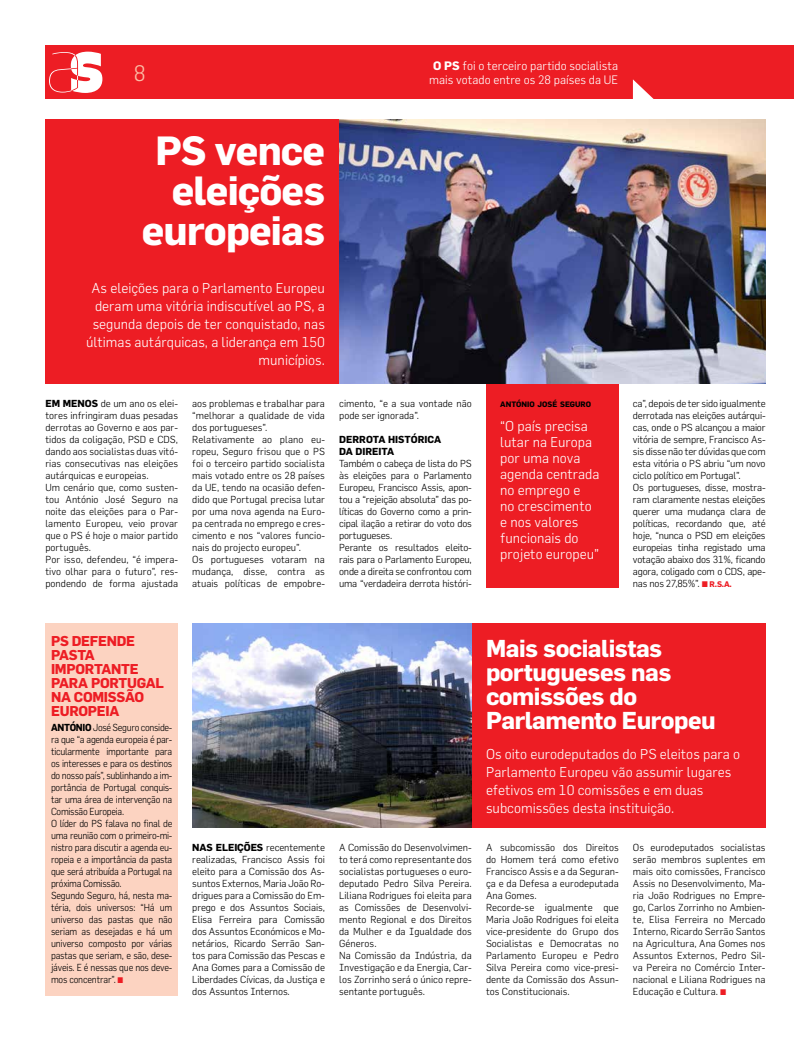
<style>
.page{position:relative;width:794px;height:1049px;background:#fff}
.page>*{position:absolute;margin:0;border:0;box-sizing:border-box;transform-origin:0 0}
.t1{font:700 40px/40px "Flama";letter-spacing:-.02em;color:#fff;text-align:right}
.t2{font:700 24px/24px "Flama";letter-spacing:-.02em;color:#fff}
.t3{font:300 22px "Flama";color:#fbbea7}
.t4{font:300 14px/16px "Flama";color:#fff}
.t5{font:700 14px/14px "Flama";letter-spacing:-.02em;color:#ed1d24}
.t6{font:300 12px/14px "Flama";color:#fff;text-align:center}
.t7{font:300 10px/12px "Flama";color:#000}
.t8{font:300 10px/12px "Flama";letter-spacing:-.02em;color:#000}
.t9{font:300 10px/12px "Flama";letter-spacing:-.03em;color:#000;scale:.94 1}
.t10{font:700 10px/12px "Flama";color:#000}
.t11{font:700 7.7px "Flama";color:#000}
.s1{font-weight:700}
.s2{font-weight:700;font-size:8px;color:#ed1d24}
</style>
<div class="page">
<div style="left:45px;top:45px;width:749px;height:54px;background:#ed1d24"></div>
<svg style="left:49px;top:52px;width:53px;height:41px"></svg>
<svg style="left:633px;top:79px;width:21px;height:20px"></svg>
<div style="left:45px;top:119px;width:294px;height:264px;background:#ed1d24"></div>
<div style="left:486px;top:383px;width:133px;height:204px;background:#ed1d24"></div>
<img style="left:339px;top:119px;width:426px;height:264px">
<div style="left:472px;top:623px;width:293px;height:204px;background:#ed1d24"></div>
<img style="left:192px;top:623px;width:280px;height:204px">
<div style="left:45px;top:623px;width:133px;height:372px;background:#fcd3c1"></div>
<h3 class="t3" style="left:134px;top:60px;width:13px">8</h3>
<p class="t6" style="left:429px;top:59px;width:191px"><span class="s1">O PS</span> foi o terceiro partido socialista mais votado entre os 28 países da UE</p>
<h1 class="t1" style="left:142px;top:130px;width:185px">PS VENCE<br>ELEIÇÕES<br>EUROPEIAS</h1>
<h3 class="t4" style="left:86px;top:279px;width:240px;line-height:18px;text-align:right">As eleições para o Parlamento Europeu deram uma vitória indiscutível ao PS, a segunda depois de ter conquistado, nas últimas autárquicas, a liderança em 150 municípios.</h3>
<p class="t7" style="left:45px;top:397px;width:134px"><span class="s1">EM MENOS</span> de um ano os elei&shy;tores infringiram duas pesadas derrotas ao Governo e aos par&shy;tidos da coligação, PSD e CDS, dando aos socialistas duas vitó&shy;rias consecutivas nas eleições autárquicas e europeias.<br>Um cenário que, como susten&shy;tou António José Seguro na noite das eleições para o Par&shy;lamento Europeu, veio provar que o PS é hoje o maior partido português.<br>Por isso, defendeu, “é impera&shy;tivo olhar para o futuro”, res&shy;pondendo de forma ajustada</p>
<p class="t7" style="left:192px;top:397px;width:134px">aos problemas e trabalhar para “melhorar a qualidade de vida dos portugueses”.<br>Relativamente ao plano eu&shy;ropeu, Seguro frisou que o PS foi o terceiro partido socialista mais votado entre os 28 países da UE, tendo na ocasião defen&shy;dido que Portugal precisa lutar por uma nova agenda na Euro&shy;pa centrada no emprego e cres&shy;cimento e nos “valores funcio&shy;nais do projecto europeu”.<br>Os portugueses votaram na mudança, disse, contra as atuais políticas de empobre-</p>
<p class="t7" style="left:339px;top:397px;width:134px">cimento, “e a sua vontade não pode ser ignorada”.</p>
<p class="t10" style="left:339px;top:433px;width:97px">DERROTA HISTÓRICA<br>DA DIREITA</p>
<p class="t8" style="left:339px;top:457px;width:134px">Também o cabeça de lista do PS às eleições para o Parlamento<br>Europeu, Francisco Assis, apon&shy;tou a “rejeição absoluta” das po&shy;líticas do Governo como a prin&shy;cipal ilação a retirar do voto dos portugueses.<br>Perante os resultados eleito&shy;rais para o Parlamento Europeu, onde a direita se confrontou com uma “verdadeira derrota históri-</p>
<p class="t11" style="left:500px;top:400px;width:92px">ANTÓNIO JOSÉ SEGURO</p>
<h3 class="t4" style="left:500px;top:418px;width:101px">“O país precisa lutar na Europa por uma nova agenda centrada no emprego e<br>no crescimento e nos valores funcionais do projeto europeu”</h3>
<p class="t8" style="left:633px;top:397px;width:134px">ca”, depois de ter sido igualmente derrotada nas eleições autárqui&shy;cas, onde o PS alcançou a maior vitória de sempre, Francisco As&shy;sis disse não ter dúvidas que com esta vitória o PS abriu “um novo ciclo político em Portugal”.<br>Os portugueses, disse, mostra&shy;ram claramente nestas eleições querer uma mudança clara de políticas, recordando que, até hoje, “nunca o PSD em eleições europeias tinha registado uma votação abaixo dos 31%, ficando agora, coligado com o CDS, ape&shy;nas nos 27,85%”. <span class="s2">^ R.S.A.</span></p>
<h3 class="t5" style="left:51px;top:633px;width:86px">PS DEFENDE<br>PAS</h3>
<h3 class="t5" style="left:51px;top:647px;width:115px;text-indent:26px">TA<br>IMPORTANTE<br>PARA PORTUGAL<br>NA COMISSÃO<br>EUROPEIA</h3>
<p class="t9" style="left:51px;top:721px;width:131px"><span class="s1">ANTÓNIO</span> José Seguro conside&shy;ra que “a agenda europeia é par&shy;ticularmente importante para os interesses e para os destinos do nosso país”, sublinhando a im&shy;portância de Portugal conquis&shy;tar uma área de intervenção na<br>Comissão Europeia.<br>O líder do PS falava no final de uma reunião com o primeiro-mi&shy;nistro para discutir a agenda eu&shy;ropeia e a importância da pasta que será atribuída a Portugal na próxima Comissão.<br>Segundo Seguro, há, nesta ma&shy;téria, dois universos: “Há um universo das pastas que não seriam as desejadas e há um universo composto por várias pastas que seriam, e são, dese&shy;jáveis. E é nessas que nos deve&shy;mos concentrar”. <span class="s2">^</span></p>
<h2 class="t2" style="left:486px;top:635px;width:231px">MAIS SOCIALISTAS<br>PORTUGUESES NAS<br>COMISSÕES DO<br>PARLAMENTO EUROPEU</h2>
<h3 class="t4" style="left:486px;top:744px;width:256px;line-height:18px">Os oito eurodeputados do PS eleitos para o Parlamento Europeu vão assumir lugares efetivos em 10 comissões e em duas subcomissões desta instituição.</h3>
<p class="t7" style="left:192px;top:841px;width:134px;text-align:justify"><span class="s1">NAS ELEIÇÕES</span> recentemente realizadas, Francisco Assis foi eleito para a Comissão dos As&shy;suntos Externos, Maria João Ro&shy;drigues para a Comissão do Em&shy;prego e dos Assuntos Sociais, Elisa Ferreira para Comissão dos Assuntos Económicos e Mo&shy;netários, Ricardo Serrão San&shy;tos para Comissão das Pescas e Ana Gomes para a Comissão de Liberdades Cívicas, da Justiça e dos Assuntos Internos.</p>
<p class="t7" style="left:339px;top:841px;width:134px">A Comissão do Desenvolvimen&shy;to terá como representante dos socialistas portugueses o euro&shy;deputado Pedro Silva Pereira.<br>Liliana Rodrigues foi eleita para as Comissões de Desenvolvi&shy;mento Regional e dos Direitos da M ulher e da Igualdade dos<br>Géneros.<br>Na Comissão da Indústria, da<br>Investigação e da Energia, Car&shy;los Zorrinho será o único repre&shy;sentante português.</p>
<p class="t7" style="left:486px;top:841px;width:134px">A subcomissão dos Direitos do Homem terá como efetivo<br>Francisco Assis e a da Seguran&shy;ça e da Defesa a eurodeputada<br>Ana Gomes.<br>Recorde-se igualmente que<br>Maria João Rodrigues foi eleita vice-presidente do Grupo dos<br>Socialistas e Democratas no<br>Parlamento Europeu e Pedro<br>Silva Pereira como vice-presi&shy;dente da Comissão dos Assun&shy;tos Constitucionais.</p>
<p class="t7" style="left:633px;top:841px;width:134px;text-align:justify">Os eurodeputados socialistas serão membros suplentes em mais oito comissões, Francisco Assis no Desenvolvimento, Ma&shy;ria João Rodrigues no Empre&shy;go, Carlos Zorrinho no Ambien&shy;te, Elisa Ferreira no Mercado Interno, Ricardo Serrão Santos na Agricultura, Ana Gomes nos Assuntos Externos, Pedro Sil&shy;va Pereira no Comércio Inter&shy;nacional e Liliana Rodrigues na Educação e Cultura. <span class="s2">^</span></p>
</div>
